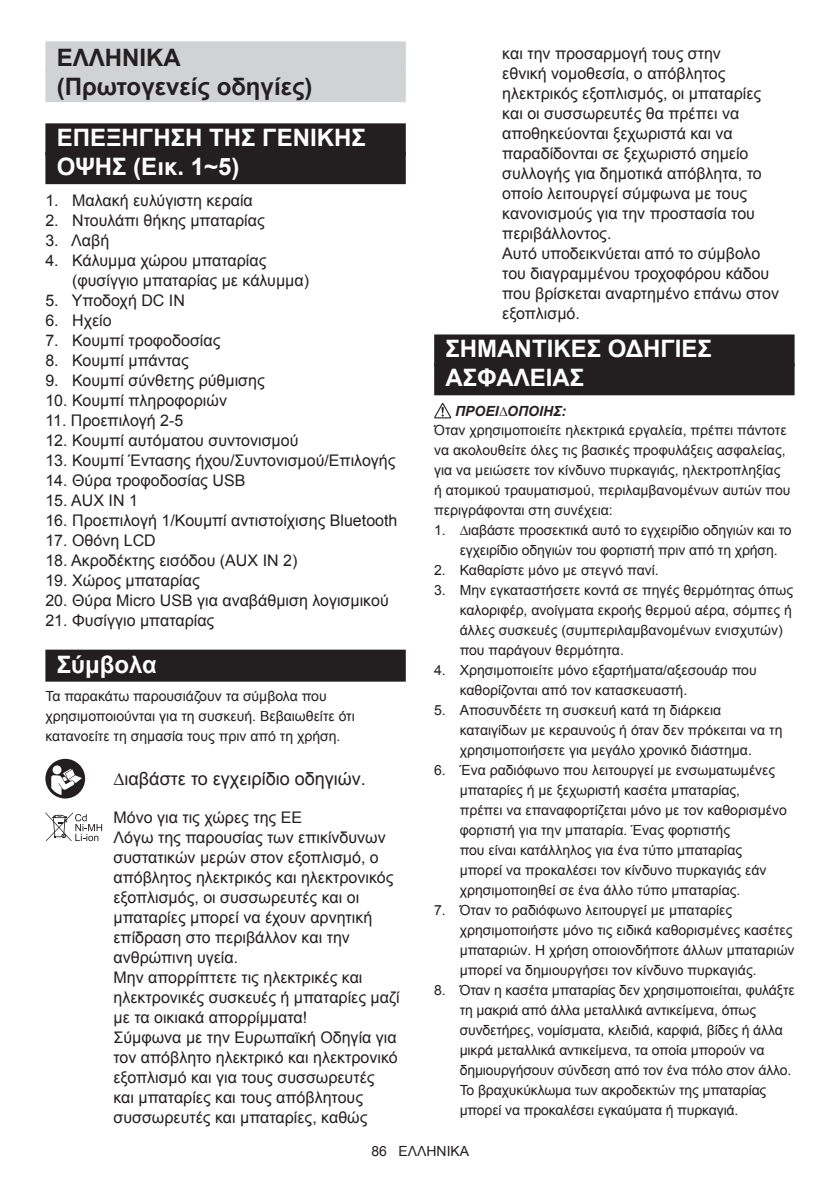
<style>
.page{position:relative;width:840px;height:1191px;background:#fff}
.page>*{position:absolute;margin:0;border:0;box-sizing:border-box;transform-origin:0 0}
.t1{font:700 24px/28.8px "Arial";color:#fff}
.t2{font:700 24px/28.8px "Arial";color:#231f20}
.t3{font:18px "Arial";color:#231f20}
.t4{font:16px/20px "Arial";color:#231f20}
.t5{font:14px/20px "Arial";color:#231f20}
.t6{font:italic 700 14px "Arial";color:#231f20}
</style>
<div class="page">
<div style="left:45px;top:41px;width:360px;height:32px;background:#d1d2d4"></div>
<div style="left:45px;top:70px;width:360px;height:32px;background:#d1d2d4"></div>
<div style="left:45px;top:123px;width:360px;height:32px;background:#231f20"></div>
<div style="left:45px;top:152px;width:360px;height:32px;background:#231f20"></div>
<div style="left:45px;top:649px;width:360px;height:32px;background:#231f20"></div>
<div style="left:434px;top:334px;width:360px;height:32px;background:#231f20"></div>
<div style="left:434px;top:363px;width:360px;height:32px;background:#231f20"></div>
<svg style="left:434px;top:403px;width:17px;height:15px"></svg>
<svg style="left:45px;top:759px;width:40px;height:39px"></svg>
<svg style="left:45px;top:812px;width:57px;height:29px"></svg>
<h1 class="t2" style="left:57px;top:44px;width:257px">ΕΛΛΗΝΙΚΑ (Πρωτογενείς οδηγίες)</h1>
<h1 class="t1" style="left:57px;top:124px;width:310px">ΕΠΕΞΗΓΗΣΗ ΤΗΣ ΓΕΝΙΚΗΣ<br>ΟΨΗΣ (Εικ. 1~5)</h1>
<p class="t4" style="left:45px;top:190px;width:209px">1. Μαλακή ευλύγιστη κεραία</p>
<p class="t4" style="left:45px;top:210px;width:221px">2. Ντουλάπι θήκης μπαταρίας</p>
<p class="t4" style="left:45px;top:230px;width:65px">3. Λαβή</p>
<p class="t4" style="left:72px;top:250px;width:238px;text-indent:-27px">4. Κάλυμμα χώρου μπαταρίας (φυσίγγιο μπαταρίας με κάλυμμα)</p>
<p class="t4" style="left:45px;top:290px;width:141px">5. Υποδοχή DC IN</p>
<p class="t4" style="left:45px;top:310px;width:68px">6. Ηχείο</p>
<p class="t4" style="left:45px;top:330px;width:176px">7. Κουμπί τροφοδοσίας</p>
<p class="t4" style="left:45px;top:350px;width:145px">8. Κουμπί μπάντας</p>
<p class="t4" style="left:45px;top:370px;width:221px">9. Κουμπί σύνθετης ρύθμισης</p>
<p class="t4" style="left:45px;top:390px;width:183px">10. Κουμπί πληροφοριών</p>
<p class="t4" style="left:45px;top:410px;width:139px">11. Προεπιλογή 2-5</p>
<p class="t4" style="left:45px;top:430px;width:254px">12. Κουμπί αυτόματου συντονισμού</p>
<p class="t4" style="left:45px;top:450px;width:351px">13. Κουμπί Έντασης ήχου/Συντονισμού/Επιλογής</p>
<p class="t4" style="left:45px;top:470px;width:201px">14. Θύρα τροφοδοσίας USB</p>
<p class="t4" style="left:45px;top:490px;width:94px">15. AUX IN 1</p>
<p class="t4" style="left:45px;top:510px;width:353px">16. Προεπιλογή 1/Κουμπί αντιστοίχισης Bluetooth</p>
<p class="t4" style="left:45px;top:530px;width:112px">17. Οθόνη LCD</p>
<p class="t4" style="left:45px;top:550px;width:253px">18. Ακροδέκτης εισόδου (AUX IN 2)</p>
<p class="t4" style="left:45px;top:570px;width:156px">19. Χώρος μπαταρίας</p>
<p class="t4" style="left:45px;top:590px;width:344px">20. Θύρα Micro USB για αναβάθμιση λογισμικού</p>
<p class="t4" style="left:45px;top:610px;width:170px">21. Φυσίγγιο μπαταρίας</p>
<h1 class="t1" style="left:57px;top:650px;width:102px">Σύμβολα</h1>
<p class="t5" style="left:45px;top:686px;width:311px">Τα παρακάτω παρουσιάζουν τα σύμβολα που χρησιμοποιούνται για τη συσκευή. Βεβαιωθείτε ότι κατανοείτε τη σημασία τους πριν από τη χρήση.</p>
<p class="t3" style="left:113px;top:766px;width:254px">∆ιαβάστε το εγχειρίδιο οδηγιών.</p>
<p class="t4" style="left:113px;top:807px;width:287px">Μόνο για τις χώρες της ΕΕ<br>Λόγω της παρουσίας των επικίνδυνων συστατικών μερών στον εξοπλισμό, ο απόβλητος ηλεκτρικός και ηλεκτρονικός εξοπλισμός, οι συσσωρευτές και οι μπαταρίες μπορεί να έχουν αρνητική επίδραση στο περιβάλλον και την ανθρώπινη υγεία.<br>Μην απορρίπτετε τις ηλεκτρικές και ηλεκτρονικές συσκευές ή μπαταρίες μαζί με τα οικιακά απορρίμματα!<br>Σύμφωνα με την Ευρωπαϊκή Οδηγία για τον απόβλητο ηλεκτρικό και ηλεκτρονικό εξοπλισμό και για τους συσσωρευτές<br>και μπαταρίες και τους απόβλητους συσσωρευτές και μπαταρίες, καθώς</p>
<p class="t4" style="left:502px;top:44px;width:278px">και την προσαρμογή τους στην<br>εθνική νομοθεσία, ο απόβλητος ηλεκτρικός εξοπλισμός, οι μπαταρίες και οι συσσωρευτές θα πρέπει να αποθηκεύονται ξεχωριστά και να παραδίδονται σε ξεχωριστό σημείο συλλογής για δημοτικά απόβλητα, το οποίο λειτουργεί σύμφωνα με τους κανονισμούς για την προστασία του περιβάλλοντος.<br>Αυτό υποδεικνύεται από το σύμβολο του διαγραμμένου τροχοφόρου κάδου που βρίσκεται αναρτημένο επάνω στον εξοπλισμό.</p>
<h1 class="t1" style="left:445px;top:335px;width:268px">ΣΗΜΑΝΤΙΚΕΣ ΟΔΗΓΙΕΣ<br>ΑΣΦΑΛΕΙΑΣ</h1>
<p class="t6" style="left:455px;top:401px;width:112px">ΠΡΟΕΙ∆ΟΠΟΙΗΣ:</p>
<p class="t5" style="left:434px;top:420px;width:357px">Όταν χρησιμοποιείτε ηλεκτρικά εργαλεία, πρέπει πάντοτε να ακολουθείτε όλες τις βασικές προφυλάξεις ασφαλείας, για να μειώσετε τον κίνδυνο πυρκαγιάς, ηλεκτροπληξίας ή ατομικού τραυματισμού, περιλαμβανομένων αυτών που περιγράφονται στη συνέχεια:</p>
<p class="t5" style="left:459px;top:520px;width:333px;text-indent:-26px">1. ∆ιαβάστε προσεκτικά αυτό το εγχειρίδιο οδηγιών και το εγχειρίδιο οδηγιών του φορτιστή πριν από τη χρήση.</p>
<p class="t5" style="left:434px;top:560px;width:226px">2. Καθαρίστε μόνο με στεγνό πανί.</p>
<p class="t5" style="left:459px;top:580px;width:335px;text-indent:-26px">3. Μην εγκαταστήσετε κοντά σε πηγές θερμότητας όπως καλοριφέρ, ανοίγματα εκροής θερμού αέρα, σόμπες ή άλλες συσκευές (συμπεριλαμβανομένων ενισχυτών) που παράγουν θερμότητα.</p>
<p class="t5" style="left:459px;top:660px;width:298px;text-indent:-26px">4. Χρησιμοποιείτε μόνο εξαρτήματα/αξεσουάρ που καθορίζονται από τον κατασκευαστή.</p>
<p class="t5" style="left:459px;top:700px;width:324px;text-indent:-26px">5. Αποσυνδέετε τη συσκευή κατά τη διάρκεια καταιγίδων με κεραυνούς ή όταν δεν πρόκειται να τη χρησιμοποιήσετε για μεγάλο χρονικό διάστημα.</p>
<p class="t5" style="left:459px;top:760px;width:328px;text-indent:-26px">6. Ένα ραδιόφωνο που λειτουργεί με ενσωματωμένες μπαταρίες ή με ξεχωριστή κασέτα μπαταρίας,<br>πρέπει να επαναφορτίζεται μόνο με τον καθορισμένο φορτιστή για την μπαταρία. Ένας φορτιστής<br>που είναι κατάλληλος για ένα τύπο μπαταρίας μπορεί να προκαλέσει τον κίνδυνο πυρκαγιάς εάν χρησιμοποιηθεί σε ένα άλλο τύπο μπαταρίας.</p>
<p class="t5" style="left:459px;top:900px;width:336px;text-indent:-26px">7. Όταν το ραδιόφωνο λειτουργεί με μπαταρίες χρησιμοποιήστε μόνο τις ειδικά καθορισμένες κασέτες μπαταριών. Η χρήση οποιονδήποτε άλλων μπαταριών μπορεί να δημιουργήσει τον κίνδυνο πυρκαγιάς.</p>
<p class="t5" style="left:459px;top:980px;width:336px;text-indent:-26px">8. Όταν η κασέτα μπαταρίας δεν χρησιμοποιείται, φυλάξτε τη μακριά από άλλα μεταλλικά αντικείμενα, όπως συνδετήρες, νομίσματα, κλειδιά, καρφιά, βίδες ή άλλα μικρά μεταλλικά αντικείμενα, τα οποία μπορούν να δημιουργήσουν σύνδεση από τον ένα πόλο στον άλλο.<br>Το βραχυκύκλωμα των ακροδεκτών της μπαταρίας μπορεί να προκαλέσει εγκαύματα ή πυρκαγιά.</p>
<p class="t5" style="left:371px;top:1141px;width:99px">86 ΕΛΛΗΝΙΚΑ</p>
</div>
